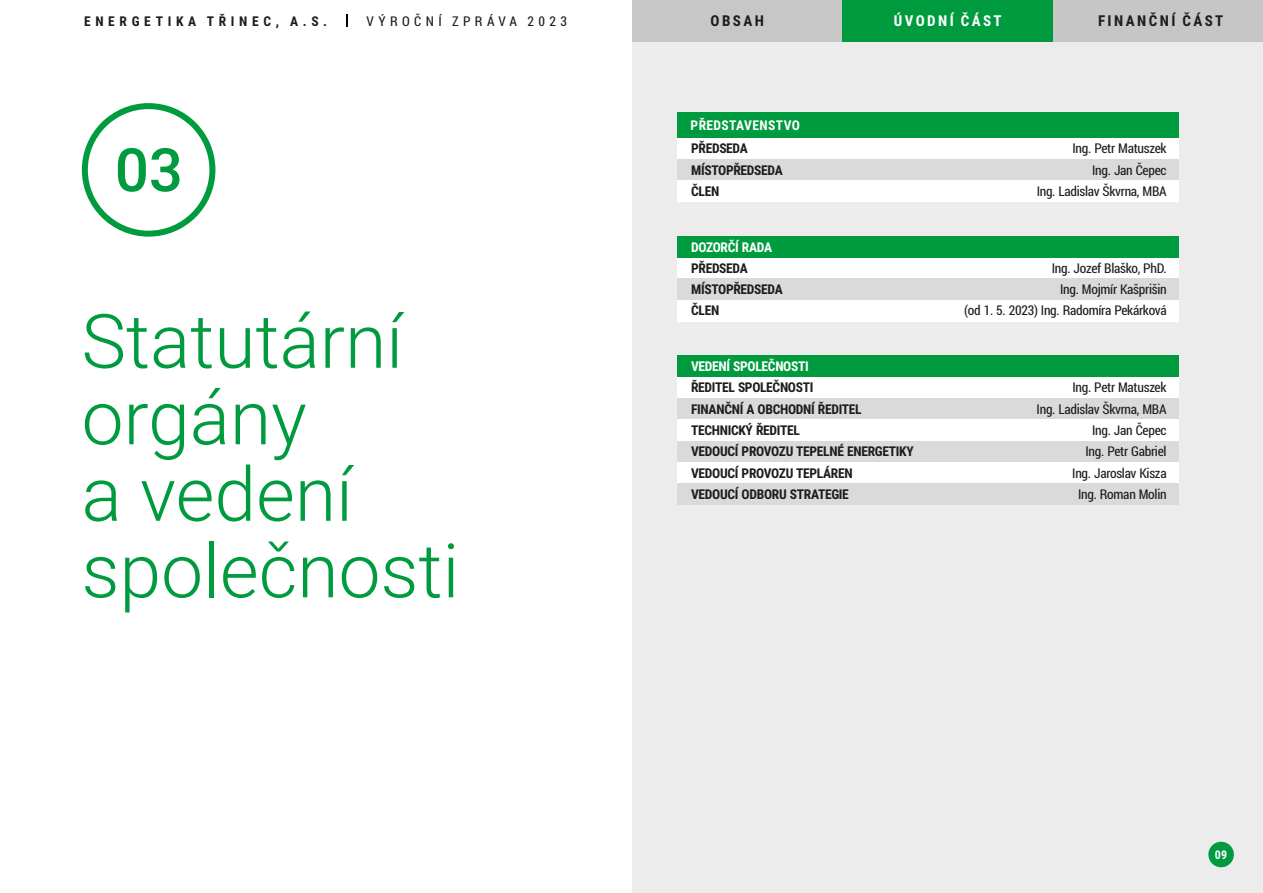
<style>
.page{position:relative;width:1263px;height:893px;background:#fff}
.page>*{position:absolute;margin:0;border:0;box-sizing:border-box;transform-origin:0 0}
.t1{font:300 75px/76.5px "Roboto";color:#009b3e}
.t2{font:500 60px "Roboto";color:#009b3e}
.t3{font:700 15px "Roboto Condensed";letter-spacing:.16em;color:#1d1d1b}
.t4{font:700 15px "Roboto Condensed";letter-spacing:.16em;color:#fff}
.t5{font:13.5px/21.3px "Roboto Condensed";letter-spacing:-.02em;color:#1d1d1b;text-align:right}
.t6{font:700 13.5px/21.3px "Roboto Condensed";letter-spacing:-.025em;color:#1d1d1b}
.t7{font:700 13.5px "Roboto Condensed";letter-spacing:-.025em;color:#fff}
.t8{font:700 13.5px "Roboto Condensed";letter-spacing:.345em;color:#1d1d1b}
.t9{font:13.5px "Roboto Condensed";letter-spacing:.325em;color:#1d1d1b}
.t10{font:700 13.5px "Roboto Condensed";letter-spacing:.03em;color:#fff}
.t11{font:700 12px "Roboto Condensed";color:#fff}
</style>
<div class="page">
<div style="left:632px;top:42px;width:631px;height:851px;background:#ececec"></div>
<svg style="left:82px;top:103px;width:133px;height:134px"></svg>
<div style="left:677px;top:113px;width:501px;height:25px;background:#009b3e"></div>
<div style="left:677px;top:138px;width:501px;height:21px;background:#fff"></div>
<div style="left:677px;top:159px;width:501px;height:22px;background:#dadada"></div>
<div style="left:677px;top:181px;width:501px;height:21px;background:#fff"></div>
<div style="left:677px;top:257px;width:501px;height:22px;background:#fff"></div>
<div style="left:677px;top:300px;width:501px;height:21px;background:#fff"></div>
<div style="left:677px;top:236px;width:501px;height:21px;background:#009b3e"></div>
<div style="left:677px;top:279px;width:501px;height:21px;background:#dadada"></div>
<div style="left:677px;top:483px;width:501px;height:21px;background:#dadada"></div>
<div style="left:677px;top:462px;width:501px;height:21px;background:#fff"></div>
<div style="left:677px;top:440px;width:501px;height:22px;background:#dadada"></div>
<div style="left:677px;top:398px;width:501px;height:21px;background:#dadada"></div>
<div style="left:677px;top:419px;width:501px;height:21px;background:#fff"></div>
<div style="left:677px;top:377px;width:501px;height:21px;background:#fff"></div>
<div style="left:677px;top:355px;width:501px;height:22px;background:#009b3e"></div>
<div style="left:632px;top:0;width:211px;height:42px;background:#c7c7c7"></div>
<div style="left:843px;top:0;width:210px;height:42px;background:#009b3e"></div>
<div style="left:1053px;top:0;width:210px;height:42px;background:#c6c6c6"></div>
<svg style="left:346px;top:14px;width:1px;height:13px"></svg>
<div style="left:1208px;top:842px;width:26px;height:25px;background:#009b3e;border-radius:50%"></div>
<p class="t8" style="left:84px;top:16px;width:245px">ENERGETIKA TŘINEC, A.S.</p>
<p class="t9" style="left:367px;top:12px;width:202px">VÝROČNÍ ZPRÁVA 2023</p>
<p class="t3" style="left:711px;top:15px;width:55px">OBSAH</p>
<p class="t4" style="left:894px;top:15px;width:109px">ÚVODNÍ ČÁST</p>
<p class="t3" style="left:1098px;top:15px;width:127px">FINANČNÍ ČÁST</p>
<h2 class="t2" style="left:115px;top:146px;width:70px">03</h2>
<h1 class="t1" style="left:82px;top:311px;width:379px">Statutární orgány<br>a vedení společnosti</h1>
<p class="t10" style="left:691px;top:120px;width:111px">PŘEDSTAVENSTVO</p>
<p class="t6" style="left:691px;top:139px;width:93px">PŘEDSEDA<br>MÍSTOPŘEDSEDA<br>ČLEN</p>
<p class="t5" style="left:1037px;top:138px;width:131px">Ing. Petr Matuszek<br>Ing. Jan Čepec<br>Ing. Ladislav Škvrna, MBA</p>
<p class="t7" style="left:691px;top:241px;width:82px">DOZORČÍ RADA</p>
<p class="t6" style="left:691px;top:259px;width:93px">PŘEDSEDA<br>MÍSTOPŘEDSEDA<br>ČLEN</p>
<p class="t5" style="left:964px;top:257px;width:204px">Ing. Jozef Blaško, PhD.<br>Ing. Mojmír Kašprišin<br>(od 1. 5. 2023) Ing. Radomíra Pekárková</p>
<p class="t7" style="left:691px;top:361px;width:119px">VEDENÍ SPOLEČNOSTI</p>
<p class="t6" style="left:691px;top:378px;width:224px">ŘEDITEL SPOLEČNOSTI<br>FINANČNÍ A OBCHODNÍ ŘEDITEL<br>TECHNICKÝ ŘEDITEL<br>VEDOUCÍ PROVOZU TEPELNÉ ENERGETIKY<br>VEDOUCÍ PROVOZU TEPLÁREN<br>VEDOUCÍ ODBORU STRATEGIE</p>
<p class="t5" style="left:1037px;top:376px;width:131px">Ing. Petr Matuszek<br>Ing. Ladislav Škvrna, MBA<br>Ing. Jan Čepec<br>Ing. Petr Gabriel<br>Ing. Jaroslav Kisza<br>Ing. Roman Molin</p>
<p class="t11" style="left:1215px;top:850px;width:14px">09</p>
</div>
